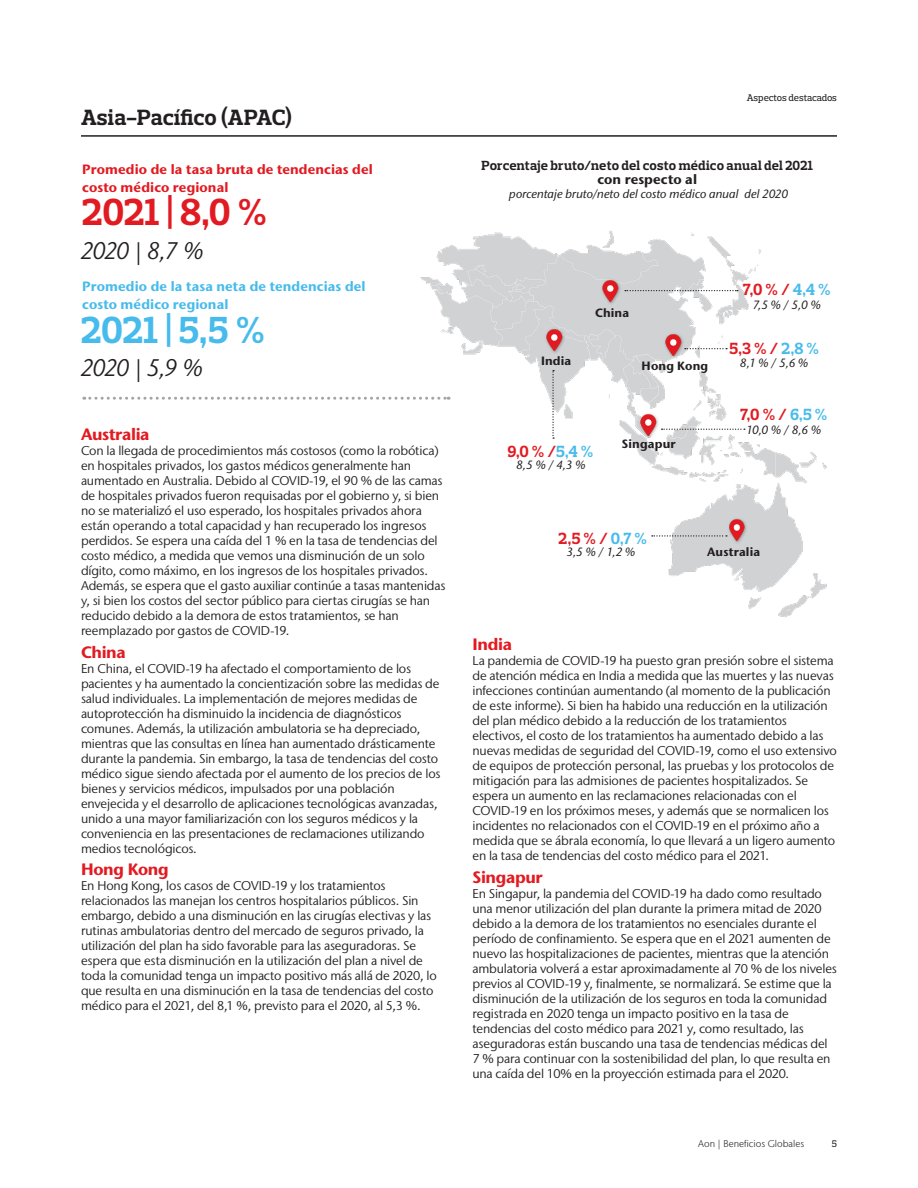
<style>
.page{position:relative;width:918px;height:1188px;background:#fff}
.page>*{position:absolute;margin:0;border:0;box-sizing:border-box;transform-origin:0 0}
.Body_Copy_8_5_11{font:700 38.4px "Prelo Slab";color:#e21a21}
.Body_Copy_8_5_11-2{font:700 38.4px "Prelo Slab";color:#47bbeb}
.Body_Copy_8_5_11-3{font:italic 24px "Stone Sans IIITC Pro";letter-spacing:-.015em;color:#231f20}
.Body_Copy_8_5_11-4{font:700 22.5px "Prelo Slab";letter-spacing:.01em;color:#231f20}
.Body_Copy_8_5_11-5{font:700 16.5px "Prelo Slab";color:#e21a21}
.Country_comments_hea{font:700 16.5px "Stone Sans IIITC Pro";letter-spacing:-.02em;color:#e21a21}
.Body_Copy_8_5_11-6{font:700 13.5px/18px "Stone Sans IIITC Pro";letter-spacing:.01em;color:#e21a21}
.Body_Copy_8_5_11-7{font:700 13.5px/18px "Stone Sans IIITC Pro";letter-spacing:.01em;color:#47bbeb}
.Body_Copy_8_5_11-8{font:700 13.5px "Prelo Slab";letter-spacing:.015em;color:#231f20}
.Body_Copy_8_5_11-9{font:700 13.5px "Stone Sans IIITC Pro";letter-spacing:.005em;color:#231f20}
.Body_Copy_8_5_11-10{font:12.75px/15px "Stone Sans IIITC Pro";letter-spacing:-.015em;color:#231f20}
.Body_Copy_8_5_11-11{font:italic 500 12px "Stone Sans IIITC Pro";letter-spacing:.005em;color:#231f20}
.Body_Copy_8_5_11-12{font:700 12px "Stone Sans IIITC Pro";letter-spacing:.01em;color:#231f20}
.t1{font:300 9.75px "Stone Sans IIITC Pro";color:#231f20}
.t2{font:500 9.75px "Prelo Slab";letter-spacing:-.01em;color:#231f20}
.s1{color:#47bbeb}
</style>
<div class="page">
<img style="left:402px;top:230px;width:425px;height:388px">
<svg style="left:552px;top:370px;width:2px;height:69px"></svg>
<svg style="left:652px;top:535px;width:72px;height:2px"></svg>
<svg style="left:625px;top:290px;width:113px;height:1px"></svg>
<svg style="left:687px;top:348px;width:40px;height:1px"></svg>
<svg style="left:662px;top:429px;width:83px;height:1px"></svg>
<hr style="left:81px;top:135px;width:756px;height:2px;background:#231f20">
<img style="left:542px;top:327px;width:27px;height:27px">
<img style="left:598px;top:278px;width:26px;height:27px">
<img style="left:661px;top:332px;width:26px;height:27px">
<img style="left:636px;top:413px;width:26px;height:27px">
<img style="left:724px;top:517px;width:27px;height:27px">
<svg style="left:84px;top:397px;width:365px;height:3px"></svg>
<p class="Body_Copy_8_5_11-4" style="left:81px;top:104px;width:213px">Asia-Pacífico (APAC)</p>
<p class="Body_Copy_8_5_11-6" style="left:82px;top:160px;width:292px">Promedio de la tasa bruta de tendencias del costo médico regional</p>
<p class="Body_Copy_8_5_11" style="left:82px;top:188px;width:186px">2021 | 8,0 %</p>
<p class="Body_Copy_8_5_11-3" style="left:81px;top:235px;width:124px">2020 | 8,7 %</p>
<p class="Body_Copy_8_5_11-7" style="left:82px;top:277px;width:285px">Promedio de la tasa neta de tendencias del costo médico regional</p>
<p class="Body_Copy_8_5_11-2" style="left:81px;top:307px;width:185px">2021 | 5,5 %</p>
<p class="Body_Copy_8_5_11-3" style="left:81px;top:353px;width:123px">2020 | 5,9 %</p>
<p class="Country_comments_hea" style="left:81px;top:423px;width:70px">Australia</p>
<p class="Body_Copy_8_5_11-10" style="left:81px;top:443px;width:366px">Con la llegada de procedimientos más costosos (como la robótica) en hospitales privados, los gastos médicos generalmente han aumentado en Australia. Debido al COVID-19, el 90 % de las camas de hospitales privados fueron requisadas por el gobierno y, si bien no se materializó el uso esperado, los hospitales privados ahora están operando a total capacidad y han recuperado los ingresos perdidos. Se espera una caída del 1 % en la tasa de tendencias del costo médico, a medida que vemos una disminución de un solo dígito, como máximo, en los ingresos de los hospitales privados.<br>Además, se espera que el gasto auxiliar continúe a tasas mantenidas y, si bien los costos del sector público para ciertas cirugías se han reducido debido a la demora de estos tratamientos, se han reemplazado por gastos de COVID-19.</p>
<p class="Country_comments_hea" style="left:81px;top:641px;width:46px">China</p>
<p class="Body_Copy_8_5_11-10" style="left:81px;top:661px;width:361px">En China, el COVID-19 ha afectado el comportamiento de los pacientes y ha aumentado la concientización sobre las medidas de salud individuales. La implementación de mejores medidas de autoprotección ha disminuido la incidencia de diagnósticos comunes. Además, la utilización ambulatoria se ha depreciado, mientras que las consultas en línea han aumentado drásticamente durante la pandemia. Sin embargo, la tasa de tendencias del costo médico sigue siendo afectada por el aumento de los precios de los bienes y servicios médicos, impulsados por una población envejecida y el desarrollo de aplicaciones tecnológicas avanzadas, unido a una mayor familiarización con los seguros médicos y la conveniencia en las presentaciones de reclamaciones utilizando medios tecnológicos.</p>
<p class="Country_comments_hea" style="left:81px;top:859px;width:89px">Hong Kong</p>
<p class="Body_Copy_8_5_11-10" style="left:81px;top:878px;width:357px">En Hong Kong, los casos de COVID-19 y los tratamientos relacionados las manejan los centros hospitalarios públicos. Sin embargo, debido a una disminución en las cirugías electivas y las rutinas ambulatorias dentro del mercado de seguros privado, la utilización del plan ha sido favorable para las aseguradoras. Se espera que esta disminución en la utilización del plan a nivel de toda la comunidad tenga un impacto positivo más allá de 2020, lo que resulta en una disminución en la tasa de tendencias del costo médico para el 2021, del 8,1 %, previsto para el 2020, al 5,3 %.</p>
<p class="t2" style="left:747px;top:91px;width:92px">Aspectos destacados</p>
<p class="Body_Copy_8_5_11-8" style="left:481px;top:157px;width:333px">Porcentaje bruto/neto del costo médico anual del 2021</p>
<p class="Body_Copy_8_5_11-9" style="left:597px;top:171px;width:101px">con respecto al</p>
<p class="Body_Copy_8_5_11-11" style="left:509px;top:186px;width:280px">porcentaje bruto/neto del costo médico anual del 2020</p>
<p class="Body_Copy_8_5_11-12" style="left:541px;top:353px;width:32px">India</p>
<p class="Body_Copy_8_5_11-12" style="left:595px;top:305px;width:36px">China</p>
<p class="Body_Copy_8_5_11-12" style="left:642px;top:358px;width:68px">Hong Kong</p>
<p class="Body_Copy_8_5_11-5" style="left:507px;top:441px;width:87px">9,0 % /<span class="s1">5,4 %</span></p>
<p class="Body_Copy_8_5_11-11" style="left:516px;top:457px;width:71px">8,5 % / 4,3 %</p>
<p class="Body_Copy_8_5_11-12" style="left:622px;top:436px;width:55px">Singapur</p>
<p class="Body_Copy_8_5_11-5" style="left:743px;top:280px;width:89px">7,0 % / <span class="s1">4,4 %</span></p>
<p class="Body_Copy_8_5_11-11" style="left:753px;top:297px;width:69px">7,5 % / 5,0 %</p>
<p class="Body_Copy_8_5_11-5" style="left:730px;top:338px;width:91px">5,3 % / <span class="s1">2,8 %</span></p>
<p class="Body_Copy_8_5_11-11" style="left:740px;top:356px;width:70px">8,1 % / 5,6 %</p>
<p class="Body_Copy_8_5_11-5" style="left:740px;top:404px;width:89px">7,0 % / <span class="s1">6,5 %</span></p>
<p class="Body_Copy_8_5_11-11" style="left:746px;top:422px;width:76px">10,0 % / 8,6 %</p>
<p class="Body_Copy_8_5_11-5" style="left:559px;top:528px;width:90px">2,5 % / <span class="s1">0,7 %</span></p>
<p class="Body_Copy_8_5_11-11" style="left:567px;top:544px;width:70px">3,5 % / 1,2 %</p>
<p class="Body_Copy_8_5_11-12" style="left:707px;top:544px;width:54px">Australia</p>
<p class="Country_comments_hea" style="left:472px;top:633px;width:41px">India</p>
<p class="Body_Copy_8_5_11-10" style="left:472px;top:653px;width:366px">La pandemia de COVID-19 ha puesto gran presión sobre el sistema de atención médica en India a medida que las muertes y las nuevas infecciones continúan aumentando (al momento de la publicación de este informe). Si bien ha habido una reducción en la utilización del plan médico debido a la reducción de los tratamientos electivos, el costo de los tratamientos ha aumentado debido a las nuevas medidas de seguridad del COVID-19, como el uso extensivo de equipos de protección personal, las pruebas y los protocolos de mitigación para las admisiones de pacientes hospitalizados. Se espera un aumento en las reclamaciones relacionadas con el COVID-19 en los próximos meses, y además que se normalicen los incidentes no relacionados con el COVID-19 en el próximo año a medida que se ábrala economía, lo que llevará a un ligero aumento en la tasa de tendencias del costo médico para el 2021.</p>
<p class="Country_comments_hea" style="left:472px;top:866px;width:72px">Singapur</p>
<p class="Body_Copy_8_5_11-10" style="left:472px;top:886px;width:366px">En Singapur, la pandemia del COVID-19 ha dado como resultado una menor utilización del plan durante la primera mitad de 2020 debido a la demora de los tratamientos no esenciales durante el período de confinamiento. Se espera que en el 2021 aumenten de nuevo las hospitalizaciones de pacientes, mientras que la atención ambulatoria volverá a estar aproximadamente al 70 % de los niveles previos al COVID-19 y, finalmente, se normalizará. Se estime que la disminución de la utilización de los seguros en toda la comunidad registrada en 2020 tenga un impacto positivo en la tasa de tendencias del costo médico para 2021 y, como resultado, las aseguradoras están buscando una tasa de tendencias médicas del 7 % para continuar con la sostenibilidad del plan, lo que resulta en una caída del 10% en la proyección estimada para el 2020.</p>
<p class="t1" style="left:698px;top:1138px;width:107px">Aon | Beneficios Globales</p>
<p class="t2" style="left:832px;top:1138px;width:7px">5</p>
</div>
